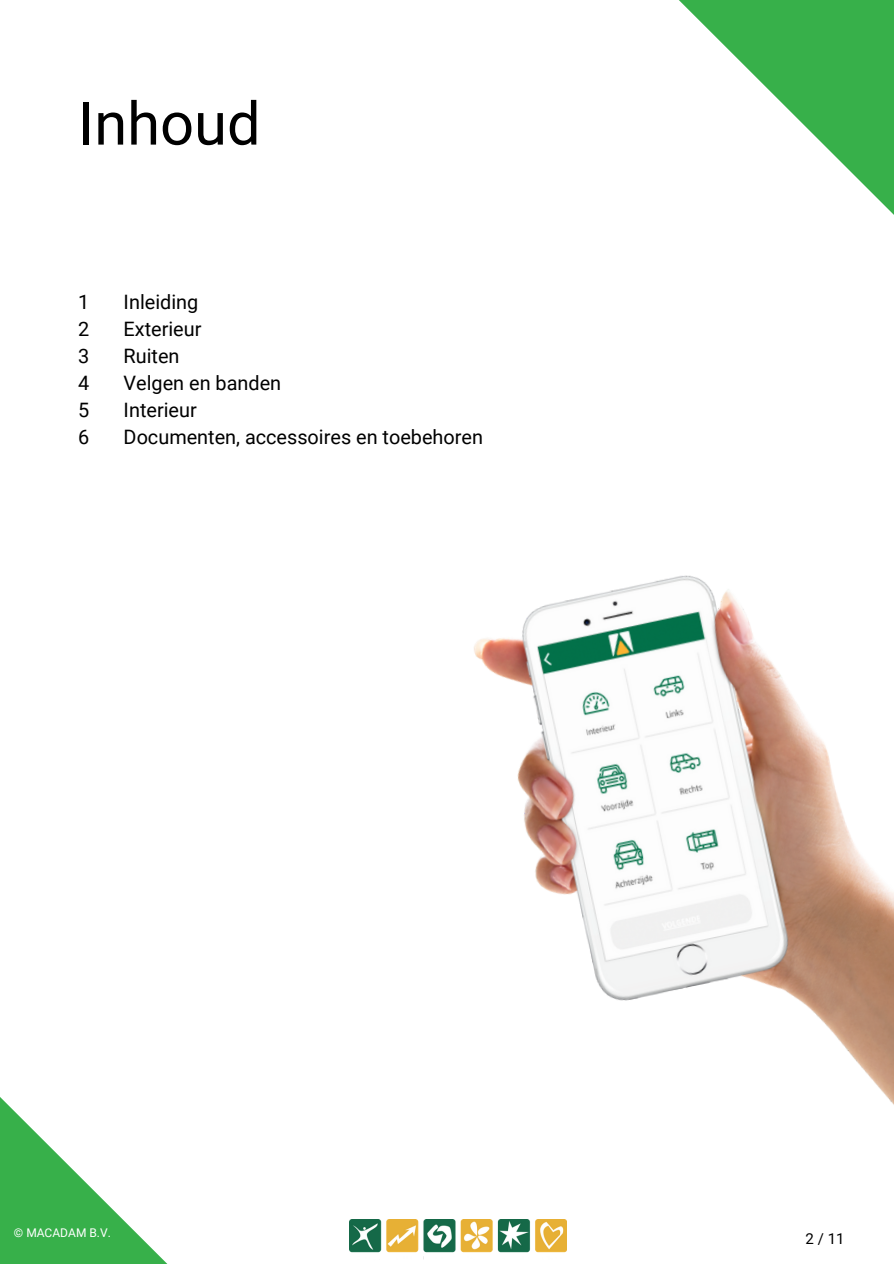
<style>
.page{position:relative;width:894px;height:1264px;background:#fff}
.page>*{position:absolute;margin:0;border:0;box-sizing:border-box;transform-origin:0 0}
.t1{font:59.55px "Roboto";color:#000}
.t2{font:19.8px "Roboto";color:#000}
.t3{font:15px "Roboto";color:#000}
.t4{font:12px "Roboto";color:#fff}
</style>
<div class="page">
<svg style="left:679px;top:0;width:214px;height:214px"></svg>
<img style="left:0;top:575px;width:893px;height:688px">
<img style="left:350px;top:1219px;width:216px;height:41px">
<h1 class="t1" style="left:78px;top:89px;width:184px">Inhoud</h1>
<p class="t2" style="left:78px;top:290px;width:13px">1</p>
<p class="t2" style="left:124px;top:290px;width:76px">Inleiding</p>
<p class="t2" style="left:78px;top:317px;width:13px">2</p>
<p class="t2" style="left:124px;top:317px;width:79px">Exterieur</p>
<p class="t2" style="left:78px;top:344px;width:13px">3</p>
<p class="t2" style="left:124px;top:344px;width:57px">Ruiten</p>
<p class="t2" style="left:78px;top:371px;width:13px">4</p>
<p class="t2" style="left:124px;top:371px;width:159px">Velgen en banden</p>
<p class="t2" style="left:78px;top:398px;width:13px">5</p>
<p class="t2" style="left:124px;top:398px;width:75px">Interieur</p>
<p class="t2" style="left:78px;top:426px;width:13px">6</p>
<p class="t2" style="left:124px;top:426px;width:361px">Documenten, accessoires en toebehoren</p>
<p class="t4" style="left:14px;top:1225px;width:98px">© MACADAM B.V.</p>
<p class="t3" style="left:805px;top:1229px;width:40px">2/11</p>
</div>
